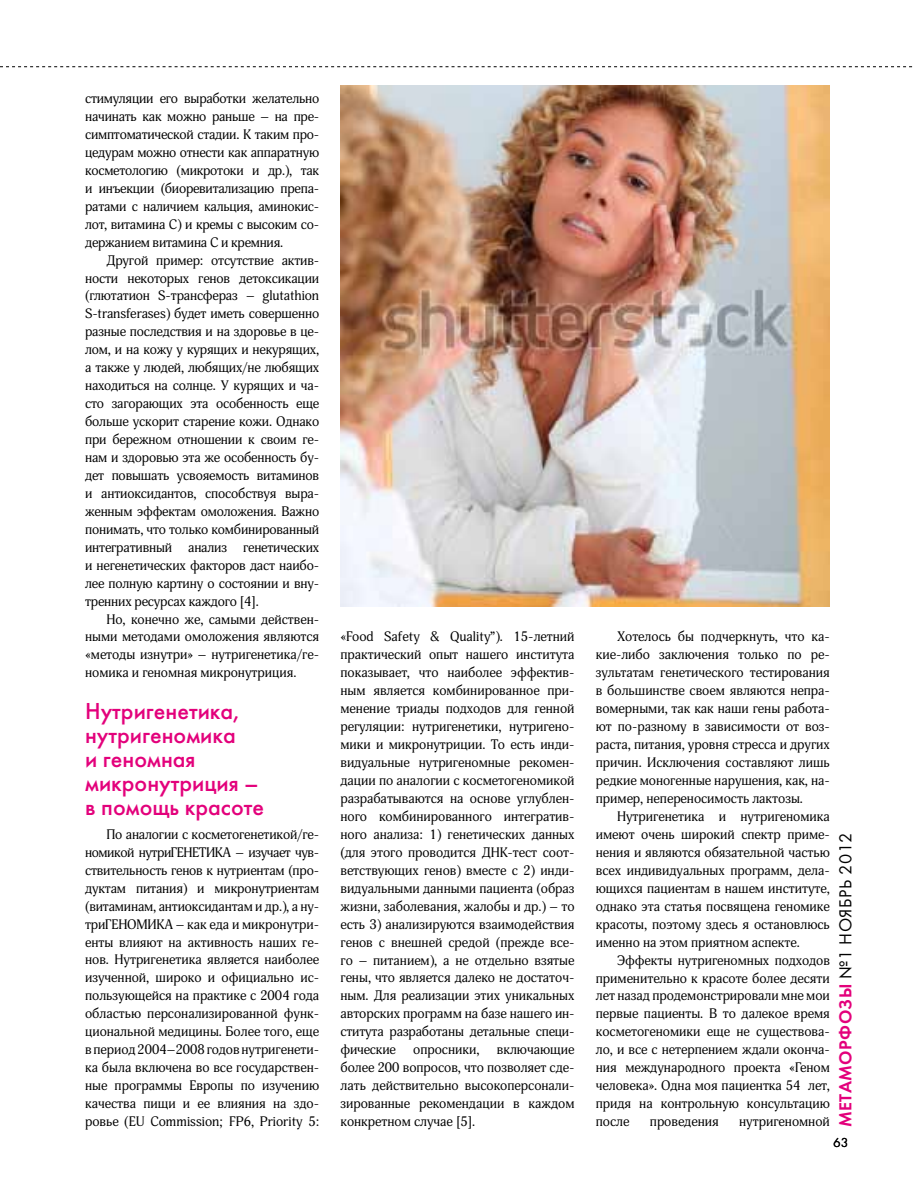
<style>
.page{position:relative;width:915px;height:1191px;background:#fff}
.page>*{position:absolute;margin:0;border:0;box-sizing:border-box;transform-origin:0 0}
.t1{font:500 24px/24px "Futura";color:#e3007b}
.t2{font:18px "Futura";letter-spacing:.025em;color:#000}
.t3{font:13.5px/18px "Adonis";color:#000;text-align:justify}
.t4{font:13.5px "Futura";color:#000}
.s1{font-family:"Futura Demi";color:#e3007b}
</style>
<div class="page">
<img style="left:340px;top:85px;width:489px;height:521px">
<svg style="left:0;top:66px;width:913px;height:1px"></svg>
<p class="t3" style="left:85px;top:90px;width:235px">стимуляции его выработки желательно начинать как можно раньше – на пре&shy;симптоматической стадии. К таким про&shy;цедурам можно отнести как аппаратную косметологию (микротоки и др.), так и инъекции (биоревитализацию препа&shy;ратами с наличием кальция, аминокис&shy;лот, витамина С) и кремы с высоким со&shy;держанием витамина С и кремния.</p>
<p class="t3" style="left:85px;top:251px;width:235px;text-indent:21px">Другой пример: отсутствие актив&shy;ности некоторых генов детоксикации (глютатион S-трансфераз – glutathion S-transferases) будет иметь совершенно разные последствия и на здоровье в це&shy;лом, и на кожу у курящих и некурящих, а также у людей, любящих/не любящих находиться на солнце. У курящих и ча&shy;сто загорающих эта особенность еще больше ускорит старение кожи. Однако при бережном отношении к своим ге&shy;нам и здоровью эта же особенность бу&shy;дет повышать усвояемость витаминов и антиоксидантов, способствуя выра&shy;женным эффектам омоложения. Важно понимать, что только комбинированный интегративный анализ генетических и негенетических факторов даст наибо&shy;лее полную картину о состоянии и вну&shy;тренних ресурсах каждого [4].</p>
<p class="t3" style="left:85px;top:610px;width:235px;text-indent:21px">Но, конечно же, самыми действен&shy;ными методами омоложения являются «методы изнутри» – нутригенетика/ге&shy;номика и геномная микронутриция.</p>
<h1 class="t1" style="left:85px;top:699px;width:180px">Нутригенетика, нутригеномика<br>и геномная микронутриция – в помощь красоте</h1>
<p class="t3" style="left:85px;top:825px;width:235px;text-indent:21px">По аналогии с косметогенетикой/ге&shy;номикой нутриГЕНЕТИКА – изучает чув&shy;ствительность генов к нутриентам (про&shy;дуктам питания) и микронутриентам (витаминам, антиоксидантам и др.), а ну&shy;триГЕНОМИКА – как еда и микронутри&shy;енты влияют на активность наших ге&shy;нов. Нутригенетика является наиболее изученной, широко и официально ис&shy;пользующейся на практике с 2004 года областью персонализированной функ&shy;циональной медицины. Более того, еще впериод 2004–2008годов нутригенети&shy;ка была включена во все государствен&shy;ные программы Европы по изучению качества пищи и ее влияния на здо&shy;ровье (EU Commission; FP6, Priority 5:</p>
<p class="t3" style="left:340px;top:628px;width:235px;text-align:left">«Food Safety &amp; Quality”). 15-летний практический опыт нашего института показывает, что наиболее эффектив&shy;ным является комбинированное при&shy;менение триады подходов для генной регуляции: нутригенетики, нутригено&shy;мики и микронутриции. То есть инди&shy;видуальные нутригеномные рекомен&shy;дации по аналогии с косметогеномикой разрабатываются на основе углублен&shy;ного комбинированного интегратив&shy;ного анализа: 1) генетических данных (для этого проводится ДНК-тест соот&shy;ветствующих генов) вместе с 2) инди&shy;видуальными данными пациента (образ жизни, заболевания, жалобы и др.) – то есть 3) анализируются взаимодействия генов с внешней средой (прежде все&shy;го – питанием), а не отдельно взятые гены, что является далеко не достаточ&shy;ным. Для реализации этих уникальных авторских программ на базе нашего ин&shy;ститута разработаны детальные специ&shy;фические</p>
<p class="t3" style="left:340px;top:1040px;width:235px;text-indent:156px">включающие более 200 вопросов, что позволяет сде&shy;лать действительно высокоперсонали&shy;зированные рекомендации в каждом конкретном случае [5].</p>
<p class="t3" style="left:413px;top:1040px;width:68px">опросники,</p>
<p class="t3" style="left:595px;top:628px;width:235px;text-indent:21px">Хотелось бы подчеркнуть, что ка&shy;кие-либо заключения только по ре&shy;зультатам генетического тестирования в большинстве своем являются непра&shy;вомерными, так как наши гены работа&shy;ют по-разному в зависимости от воз&shy;раста, питания, уровня стресса и других причин. Исключения составляют лишь редкие моногенные нарушения, как, на&shy;пример, непереносимость лактозы.</p>
<p class="t3" style="left:595px;top:807px;width:235px;text-indent:21px">Нутригенетика и нутригеномика имеют очень широкий спектр приме&shy;нения и являются обязательной частью всех индивидуальных программ, дела&shy;ющихся пациентам в нашем институте, однако эта статья посвящена геномике красоты, поэтому здесь я остановлюсь именно на этом приятном аспекте.</p>
<p class="t3" style="left:595px;top:951px;width:235px;text-indent:21px">Эффекты нутригеномных подходов применительно к красоте более десяти лет назад продемонстрировали мне мои первые пациенты. В то далекое время косметогеномики еще не существова&shy;ло, и все с нетерпением ждали оконча&shy;ния международного проекта «Геном человека». Одна моя пациентка 54 лет, придя на контрольную консультацию после</p>
<h2 class="t2" style="left:834px;top:1127px;width:296px;rotate:-90deg"><span class="s1">МЕТАМОРФОЗЫ</span> №1 НОЯБРЬ 2012</h2>
<p class="t4" style="left:832px;top:1134px;width:17px">63</p>
<p class="t3" style="left:649px;top:1112px;width:70px">проведения</p>
<p class="t3" style="left:739px;top:1112px;width:92px">нутригеномной</p>
</div>
